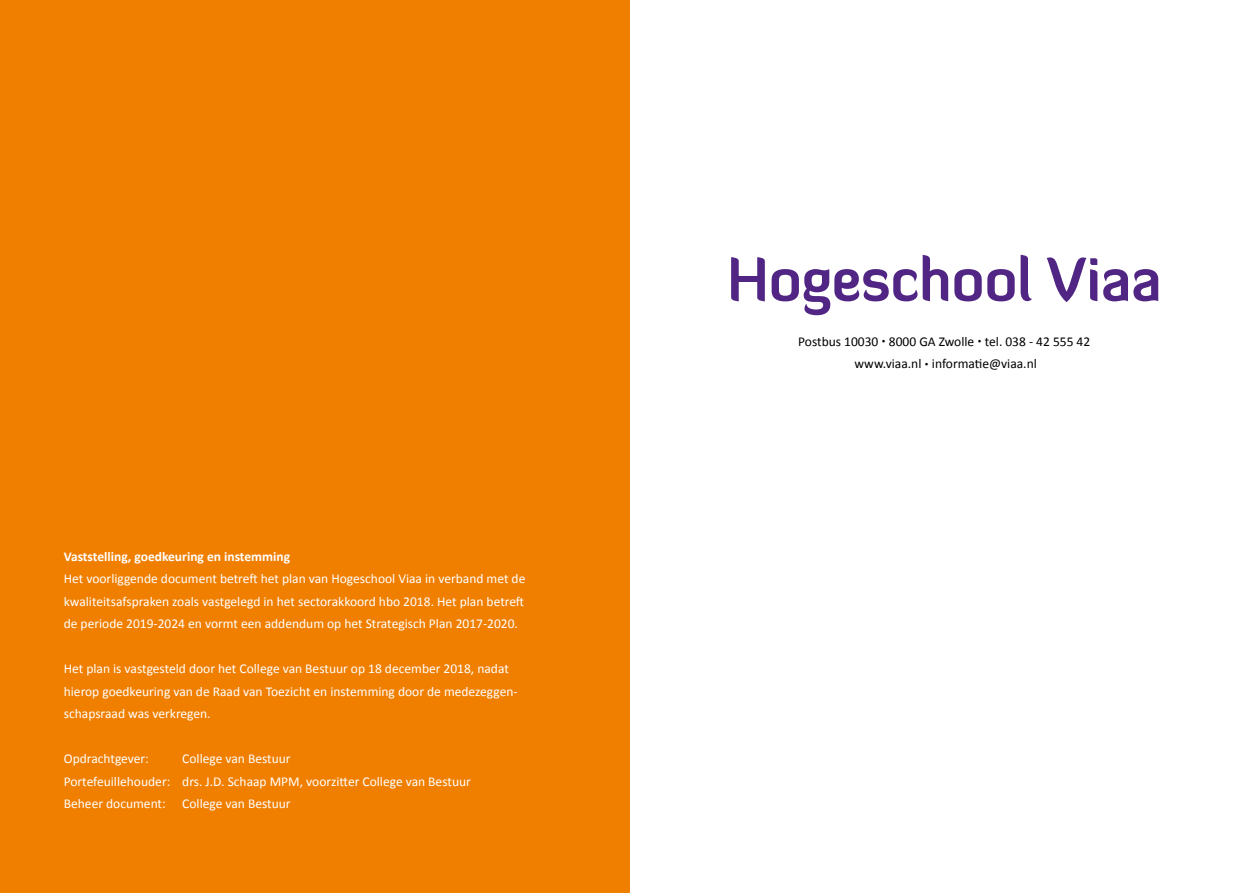
<style>
.page{position:relative;width:1259px;height:893px;background:#fff}
.page>*{position:absolute;margin:0;border:0;box-sizing:border-box;transform-origin:0 0}
.t1{font:700 60px "Diavlo";color:#502583;scale:.94 1}
.t2{font:13.5px/22.5px "Calibri";color:#fff}
.t3{font:13.5px/22.5px "Calibri";color:#000;text-align:center}
.t4{font:700 13.5px "Calibri";color:#fff}
.s1{font-family:"Roboto";font-weight:300}
</style>
<div class="page">
<div style="left:0;top:0;width:629px;height:893px;background:#f07f00"></div>
<p class="t4" style="left:64px;top:548px;width:228px">Vaststelling, goedkeuring en instemming</p>
<p class="t2" style="left:64px;top:567px;width:463px;text-align:justify">Het voorliggende document betreft het plan van Hogeschool Viaa in verband met de kwaliteitsafspraken zoals vastgelegd in het sectorakkoord hbo 2018. Het plan betreft de periode 2019-2024 en vormt een addendum op het Strategisch Plan 2017-2020.</p>
<p class="t2" style="left:64px;top:657px;width:454px">Het plan is vastgesteld door het College van Bestuur op 18 december 2018, nadat hierop goedkeuring van de Raad van Toezicht en instemming door de medezeggen&shy;schapsraad was verkregen.</p>
<p class="t2" style="left:64px;top:747px;width:87px">Opdrachtgever:</p>
<p class="t2" style="left:64px;top:747px;width:409px;text-indent:119px">College van Bestuur<br>Portefeuillehouder: drs. J.D. Schaap MPM, voorzitter College van Bestuur<br>Beheer document: College van Bestuur</p>
<h1 class="t1" style="left:727px;top:241px;width:463px">Hogeschool Viaa</h1>
<p class="t3" style="left:798px;top:330px;width:293px">Postbus 10030 <span class="s1">•</span> 8000 GA Zwolle <span class="s1">•</span> tel. 038 - 42 555 42 www.viaa.nl <span class="s1">•</span> informatie@viaa.nl</p>
</div>
